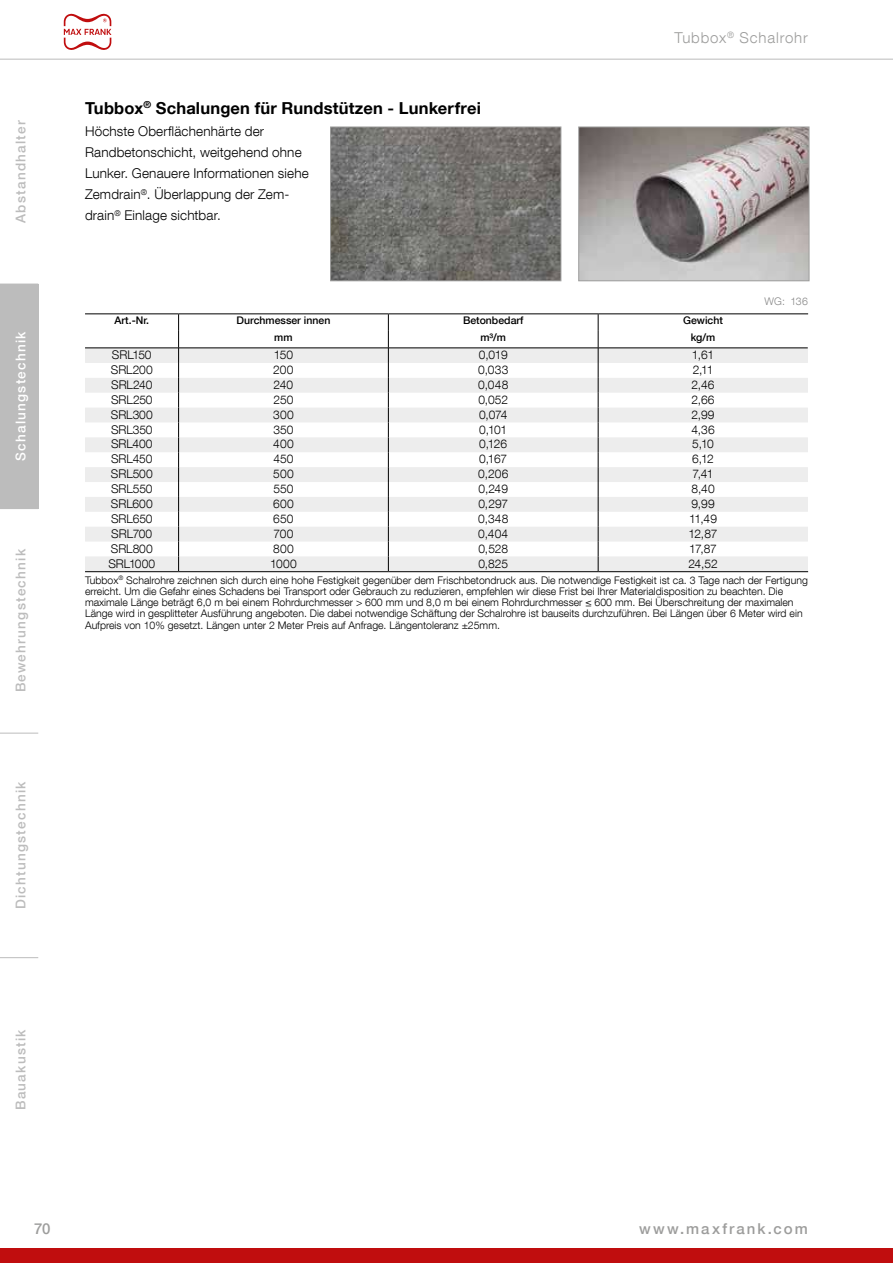
<style>
.page{position:relative;width:893px;height:1263px;background:#fff}
.page>*{position:absolute;margin:0;border:0;box-sizing:border-box;transform-origin:0 0}
.t1{font:700 16.5px "Helvetica Neue LT Com";letter-spacing:.01em;color:#000}
.t2{font:500 15px "Helvetica Neue LT Com";letter-spacing:.135em;color:#9d9d9c}
.t3{font:300 15px "Helvetica Neue LT Com";letter-spacing:.055em;color:#9d9d9c}
.t4{font:300 13.5px/21px "Helvetica Neue LT Com";letter-spacing:.01em;color:#000}
.t5{font:500 13.5px "Helvetica Neue LT Com";letter-spacing:.09em;color:#bcbcbc}
.t6{font:500 13.5px "Helvetica Neue LT Com";letter-spacing:.09em;color:#fff}
.t7{font:300 12px "Helvetica Neue LT Com";letter-spacing:-.005em;color:#000}
.t8{font:300 10.5px/11.2px "Helvetica Neue LT Com";color:#000}
.t9{font:500 10.5px "Helvetica Neue LT Com";color:#000}
.t10{font:300 10.5px "Helvetica Neue LT Com";color:#878787}
</style>
<div class="page">
<hr style="left:0;top:59px;width:893px;height:1px;background:#bcbcbc">
<div style="left:0;top:1248px;width:893px;height:15px;background:#c00d0e"></div>
<svg style="left:64px;top:14px;width:47px;height:36px"></svg>
<svg style="left:330px;top:126px;width:232px;height:156px;background:#757470"></svg>
<svg style="left:578px;top:126px;width:232px;height:156px;background:#a49f9e"></svg>
<svg style="left:85px;top:349px;width:723px;height:222px;fill:#ededed"></svg>
<svg style="left:178px;top:314px;width:1px;height:257px"></svg>
<svg style="left:388px;top:314px;width:1px;height:257px"></svg>
<svg style="left:598px;top:314px;width:1px;height:257px"></svg>
<hr style="left:85px;top:348px;width:94px;height:1px;background:#000">
<hr style="left:179px;top:348px;width:209px;height:1px;background:#000">
<hr style="left:388px;top:348px;width:210px;height:1px;background:#000">
<hr style="left:598px;top:348px;width:210px;height:1px;background:#000">
<hr style="left:85px;top:571px;width:94px;height:1px;background:#000">
<hr style="left:179px;top:571px;width:209px;height:1px;background:#000">
<hr style="left:388px;top:571px;width:210px;height:1px;background:#000">
<hr style="left:598px;top:571px;width:210px;height:1px;background:#000">
<hr style="left:85px;top:313px;width:94px;height:1px;background:#000">
<hr style="left:179px;top:313px;width:209px;height:1px;background:#000">
<hr style="left:388px;top:313px;width:210px;height:1px;background:#000">
<hr style="left:598px;top:313px;width:210px;height:1px;background:#000">
<div style="left:0;top:284px;width:38px;height:225px;background:#bcbcbc"></div>
<hr style="left:0;top:733px;width:38px;height:1px;background:#bcbcbc">
<hr style="left:0;top:957px;width:38px;height:1px;background:#bcbcbc">
<p class="t5" style="left:13px;top:223px;width:104px;rotate:-90deg">Abstandhalter</p>
<p class="t6" style="left:13px;top:461px;width:131px;rotate:-90deg">Schalungstechnik</p>
<p class="t5" style="left:13px;top:692px;width:145px;rotate:-90deg">Bewehrungstechnik</p>
<p class="t5" style="left:13px;top:909px;width:129px;rotate:-90deg">Dichtungstechnik</p>
<p class="t5" style="left:13px;top:1110px;width:82px;rotate:-90deg">Bauakustik</p>
<h1 class="t1" style="left:85px;top:98px;width:397px">Tubbox<sup>®</sup> Schalungen für Rundstützen - Lunkerfrei</h1>
<p class="t4" style="left:85px;top:121px;width:225px">Höchste Oberflächenhärte der Randbetonschicht, weitgehend ohne Lunker. Genauere Informationen siehe Zemdrain<sup>®</sup>. Überlappung der Zem&shy;drain<sup>®</sup> Einlage sichtbar.</p>
<h2 class="t3" style="left:674px;top:29px;width:135px">Tubbox<sup>®</sup> Schalrohr</h2>
<p class="t10" style="left:764px;top:295px;width:45px">WG: 136</p>
<p class="t9" style="left:115px;top:314px;width:36px">Art.-Nr.</p>
<p class="t9" style="left:237px;top:314px;width:95px">Durchmesser innen</p>
<p class="t9" style="left:463px;top:314px;width:62px">Betonbedarf</p>
<p class="t9" style="left:683px;top:314px;width:41px">Gewicht</p>
<p class="t9" style="left:274px;top:331px;width:20px">mm</p>
<p class="t9" style="left:480px;top:331px;width:27px">m³/m</p>
<p class="t9" style="left:691px;top:331px;width:26px">kg/m</p>
<p class="t7" style="left:112px;top:348px;width:41px">SRL150</p>
<p class="t7" style="left:274px;top:348px;width:21px">150</p>
<p class="t7" style="left:479px;top:348px;width:30px">0,019</p>
<p class="t7" style="left:692px;top:348px;width:24px">1,61</p>
<p class="t7" style="left:111px;top:362px;width:43px">SRL200</p>
<p class="t7" style="left:273px;top:362px;width:22px">200</p>
<p class="t7" style="left:478px;top:362px;width:32px">0,033</p>
<p class="t7" style="left:693px;top:362px;width:22px">2,11</p>
<p class="t7" style="left:111px;top:377px;width:43px">SRL240</p>
<p class="t7" style="left:274px;top:377px;width:21px">240</p>
<p class="t7" style="left:478px;top:377px;width:32px">0,048</p>
<p class="t7" style="left:691px;top:377px;width:25px">2,46</p>
<p class="t7" style="left:111px;top:392px;width:43px">SRL250</p>
<p class="t7" style="left:274px;top:392px;width:21px">250</p>
<p class="t7" style="left:478px;top:392px;width:31px">0,052</p>
<p class="t7" style="left:691px;top:392px;width:25px">2,66</p>
<p class="t7" style="left:111px;top:407px;width:43px">SRL300</p>
<p class="t7" style="left:273px;top:407px;width:22px">300</p>
<p class="t7" style="left:479px;top:407px;width:30px">0,074</p>
<p class="t7" style="left:691px;top:407px;width:25px">2,99</p>
<p class="t7" style="left:111px;top:422px;width:43px">SRL350</p>
<p class="t7" style="left:273px;top:422px;width:22px">350</p>
<p class="t7" style="left:479px;top:422px;width:29px">0,101</p>
<p class="t7" style="left:691px;top:422px;width:25px">4,36</p>
<p class="t7" style="left:111px;top:437px;width:43px">SRL400</p>
<p class="t7" style="left:273px;top:437px;width:22px">400</p>
<p class="t7" style="left:479px;top:437px;width:29px">0,126</p>
<p class="t7" style="left:692px;top:437px;width:23px">5,10</p>
<p class="t7" style="left:111px;top:452px;width:43px">SRL450</p>
<p class="t7" style="left:273px;top:452px;width:22px">450</p>
<p class="t7" style="left:479px;top:452px;width:29px">0,167</p>
<p class="t7" style="left:692px;top:452px;width:23px">6,12</p>
<p class="t7" style="left:111px;top:467px;width:43px">SRL500</p>
<p class="t7" style="left:273px;top:467px;width:22px">500</p>
<p class="t7" style="left:478px;top:467px;width:32px">0,206</p>
<p class="t7" style="left:693px;top:467px;width:22px">7,41</p>
<p class="t7" style="left:111px;top:481px;width:43px">SRL550</p>
<p class="t7" style="left:273px;top:481px;width:22px">550</p>
<p class="t7" style="left:478px;top:481px;width:31px">0,249</p>
<p class="t7" style="left:691px;top:481px;width:25px">8,40</p>
<p class="t7" style="left:111px;top:496px;width:43px">SRL600</p>
<p class="t7" style="left:273px;top:496px;width:22px">600</p>
<p class="t7" style="left:478px;top:496px;width:31px">0,297</p>
<p class="t7" style="left:691px;top:496px;width:25px">9,99</p>
<p class="t7" style="left:111px;top:511px;width:43px">SRL650</p>
<p class="t7" style="left:273px;top:511px;width:22px">650</p>
<p class="t7" style="left:478px;top:511px;width:32px">0,348</p>
<p class="t7" style="left:689px;top:511px;width:30px">11,49</p>
<p class="t7" style="left:111px;top:526px;width:42px">SRL700</p>
<p class="t7" style="left:273px;top:526px;width:22px">700</p>
<p class="t7" style="left:478px;top:526px;width:32px">0,404</p>
<p class="t7" style="left:689px;top:526px;width:30px">12,87</p>
<p class="t7" style="left:111px;top:541px;width:43px">SRL800</p>
<p class="t7" style="left:273px;top:541px;width:22px">800</p>
<p class="t7" style="left:478px;top:541px;width:31px">0,528</p>
<p class="t7" style="left:689px;top:541px;width:29px">17,87</p>
<p class="t7" style="left:108px;top:556px;width:48px">SRL1000</p>
<p class="t7" style="left:270px;top:556px;width:28px">1000</p>
<p class="t7" style="left:478px;top:556px;width:31px">0,825</p>
<p class="t7" style="left:688px;top:556px;width:31px">24,52</p>
<p class="t8" style="left:85px;top:574px;width:724px">Tubbox<sup>®</sup> Schalrohre zeichnen sich durch eine hohe Festigkeit gegenüber dem Frischbetondruck aus. Die notwendige Festigkeit ist ca. 3 Tage nach der Fertigung erreicht. Um die Gefahr eines Schadens bei Transport oder Gebrauch zu reduzieren, empfehlen wir diese Frist bei Ihrer Materialdisposition zu beachten. Die maximale Länge beträgt 6,0 m bei einem Rohrdurchmesser &gt; 600 mm und 8,0 m bei einem Rohrdurchmesser ≤ 600 mm. Bei Überschreitung der maximalen Länge wird in gesplitteter Ausführung angeboten. Die dabei notwendige Schäftung der Schalrohre ist bauseits durchzuführen. Bei Längen über 6 Meter wird ein Aufpreis von 10% gesetzt. Längen unter 2 Meter Preis auf Anfrage. Längentoleranz ±25mm.</p>
<h2 class="t2" style="left:34px;top:1220px;width:18px">70</h2>
<h2 class="t2" style="left:639px;top:1220px;width:170px">www.maxfrank.com</h2>
</div>
